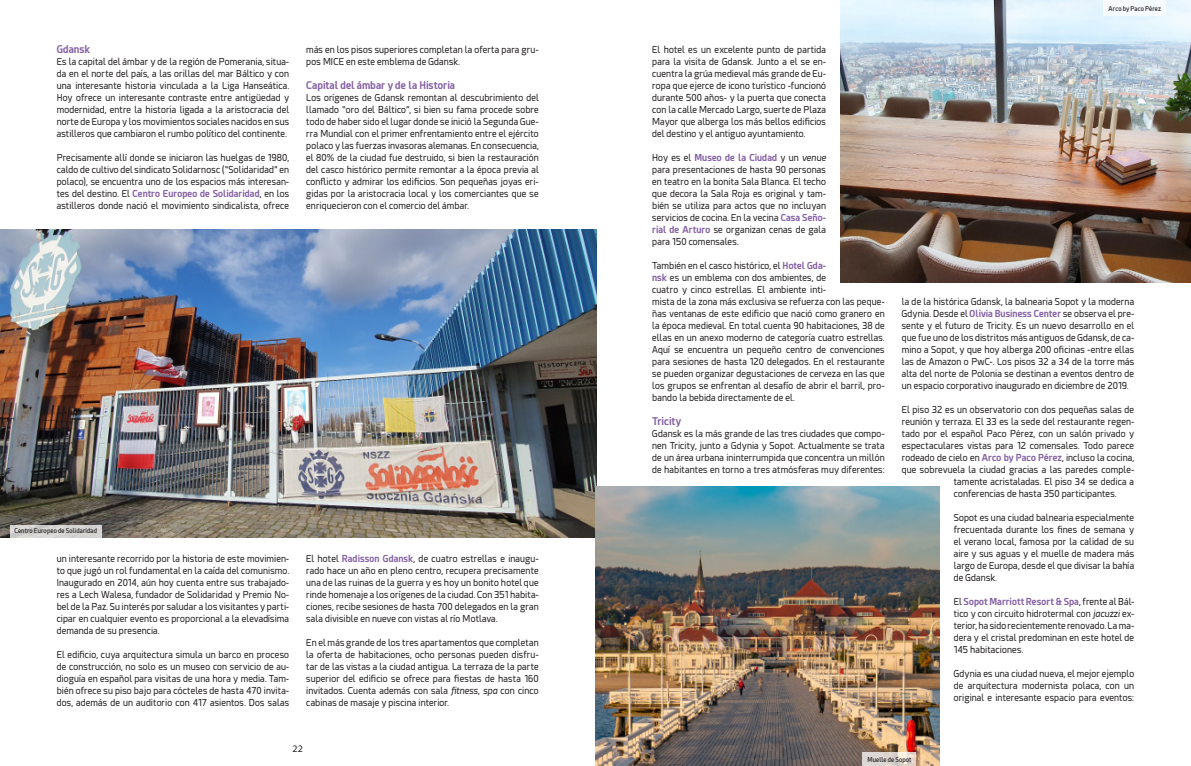
<style>
.page{position:relative;width:1191px;height:766px;background:#fff}
.page>*{position:absolute;margin:0;border:0;box-sizing:border-box;transform-origin:0 0}
.DESTINO_LADILLOS_COL{font:700 10.5px "Esphimere";color:#8460a3;scale:.95 1}
.t1{font:10px "Myriad Pro";color:#231f20}
.DESTINO_TEXTO_CORRID{font:9.5px/12px "Esphimere";letter-spacing:.01em;color:#231f20;text-align:justify;scale:.95 1}
.DESTINO_Pies_Foto{font:600 6.5px "Esphimere";letter-spacing:.02em;color:#231f20;scale:.92 1}
.s1{font-weight:700;color:#8460a3}
.s2{font-style:italic}
</style>
<div class="page">
<div style="left:27px;top:517px;width:57px;height:21px;background:#d8d7d7"></div>
<img style="left:0;top:230px;width:596px;height:307px">
<svg style="left:10px;top:524px;width:92px;height:13px"></svg>
<img style="left:840px;top:0;width:351px;height:282px">
<img style="left:595px;top:486px;width:344px;height:279px">
<div style="left:1103px;top:0;width:62px;height:15px;background:#f7fbfe"></div>
<svg style="left:862px;top:752px;width:54px;height:13px"></svg>
<p class="DESTINO_LADILLOS_COL" style="left:57px;top:42px;width:37px">Gdansk</p>
<p class="DESTINO_TEXTO_CORRID" style="left:57px;top:55px;width:246px">Es la capital del ámbar y de la región de Pomerania, situa&shy;da en el norte del país, a las orillas del mar Báltico y con una interesante historia vinculada a la Liga Hanseática.<br>Hoy ofrece un interesante contraste entre antigüedad y modernidad, entre la historia ligada a la aristocracia del norte de Europa y los movimientos sociales nacidos en sus astilleros que cambiaron el rumbo político del continente.</p>
<p class="DESTINO_TEXTO_CORRID" style="left:57px;top:151px;width:246px">Precisamente allí donde se iniciaron las huelgas de 1980, caldo de cultivo del sindicato Solidarnosc (“Solidaridad” en polaco), se encuentra uno de los espacios más interesan&shy;tes del destino. El <span class="s1">Centro Europeo de Solidaridad</span>, en los astilleros donde nació el movimiento sindicalista, ofrece</p>
<p class="DESTINO_TEXTO_CORRID" style="left:306px;top:43px;width:246px">más en los pisos superiores completan la oferta para gru&shy;pos MICE en este emblema de Gdansk.</p>
<p class="DESTINO_LADILLOS_COL" style="left:306px;top:78px;width:158px">Capital del ámbar y de la Historia</p>
<p class="DESTINO_TEXTO_CORRID" style="left:306px;top:91px;width:246px">Los orígenes de Gdansk remontan al descubrimiento del llamado “oro del Báltico”, si bien su fama procede sobre todo de haber sido el lugar donde se inició la Segunda Gue&shy;rra Mundial con el primer enfrentamiento entre el ejército polaco y las fuerzas invasoras alemanas. En consecuencia, el 80% de la ciudad fue destruido, si bien la restauración del casco histórico permite remontar a la época previa al conflicto y admirar los edificios. Son pequeñas joyas eri&shy;gidas por la aristocracia local y los comerciantes que se enriquecieron con el comercio del ámbar.</p>
<p class="DESTINO_Pies_Foto" style="left:14px;top:526px;width:91px">Centro Europeo de Solidaridad</p>
<p class="DESTINO_TEXTO_CORRID" style="left:57px;top:552px;width:246px">un interesante recorrido por la historia de este movimien&shy;to que jugó un rol fundamental en la caída del comunismo.<br>Inaugurado en 2014, aún hoy cuenta entre sus trabajado&shy;res a Lech Walesa, fundador de Solidaridad y Premio No&shy;bel de la Paz. Su interés por saludar a los visitantes y parti&shy;cipar en cualquier evento es proporcional a la elevadísima demanda de su presencia.</p>
<p class="DESTINO_TEXTO_CORRID" style="left:57px;top:648px;width:246px">El edificio, cuya arquitectura simula un barco en proceso de construcción, no solo es un museo con servicio de au&shy;dioguía en español para visitas de una hora y media. Tam&shy;bién ofrece su piso bajo para cócteles de hasta 470 invita&shy;dos, además de un auditorio con 417 asientos. Dos salas</p>
<p class="DESTINO_TEXTO_CORRID" style="left:306px;top:552px;width:246px">El hotel <span class="s1">Radisson Gdansk</span>, de cuatro estrellas e inaugu&shy;rado hace un año en pleno centro, recupera precisamente una de las ruinas de la guerra y es hoy un bonito hotel que rinde homenaje a los orígenes de la ciudad. Con 351 habita&shy;ciones, recibe sesiones de hasta 700 delegados en la gran sala divisible en nueve con vistas al río Motlava.</p>
<p class="DESTINO_TEXTO_CORRID" style="left:306px;top:636px;width:246px">En el más grande de los tres apartamentos que completan la oferta de habitaciones, ocho personas pueden disfru&shy;tar de las vistas a la ciudad antigua. La terraza de la parte superior del edificio se ofrece para fiestas de hasta 160 invitados. Cuenta además con sala <span class="s2">fitness</span>, <span class="s2">spa</span> con cinco cabinas de masaje y piscina interior.</p>
<p class="t1" style="left:293px;top:742px;width:12px">22</p>
<p class="DESTINO_TEXTO_CORRID" style="left:652px;top:43px;width:185px">El hotel es un excelente punto de partida para la visita de Gdansk. Junto a el se en&shy;cuentra la grúa medieval más grande de Eu&shy;ropa que ejerce de icono turístico -funcionó durante 500 años- y la puerta que conecta con la calle Mercado Largo, suerte de Plaza Mayor que alberga los más bellos edificios del destino y el antiguo ayuntamiento.</p>
<p class="DESTINO_TEXTO_CORRID" style="left:652px;top:151px;width:185px">Hoy es el <span class="s1">Museo de la Ciudad</span> y un <span class="s2">venue </span>para presentaciones de hasta 90 personas en teatro en la bonita Sala Blanca. El techo que decora la Sala Roja es original y tam&shy;bién se utiliza para actos que no incluyan servicios de cocina. En la vecina <span class="s1">Casa Seño&shy;rial de Arturo</span> se organizan cenas de gala para 150 comensales.</p>
<p class="DESTINO_TEXTO_CORRID" style="left:652px;top:259px;width:246px;text-align:left">También en el casco histórico, el <span class="s1">Hotel Gda-<br>nsk</span> es un emblema con dos ambientes, de<br>cuatro y cinco estrellas. El ambiente inti-<br>mista de la zona más exclusiva se refuerza con las peque&shy;ñas ventanas de este edificio que nació como granero en la época medieval. En total cuenta 90 habitaciones, 38 de ellas en un anexo moderno de categoría cuatro estrellas.<br>Aquí se encuentra un pequeño centro de convenciones para sesiones de hasta 120 delegados. En el restaurante se pueden organizar degustaciones de cerveza en las que los grupos se enfrentan al desafío de abrir el barril, pro&shy;bando la bebida directamente de el.</p>
<p class="DESTINO_LADILLOS_COL" style="left:652px;top:414px;width:32px">Tricity</p>
<p class="DESTINO_TEXTO_CORRID" style="left:652px;top:427px;width:246px">Gdansk es la más grande de las tres ciudades que compo&shy;nen Tricity, junto a Gdynia y Sopot. Actualmente se trata de un área urbana ininterrumpida que concentra un millón de habitantes en torno a tres atmósferas muy diferentes:</p>
<p class="DESTINO_Pies_Foto" style="left:1108px;top:5px;width:58px">Arco by Paco Pérez</p>
<p class="DESTINO_TEXTO_CORRID" style="left:901px;top:295px;width:246px">la de la histórica Gdansk, la balnearia Sopot y la moderna Gdynia. Desde el <span class="s1">Olivia Business Center</span> se observa el pre&shy;sente y el futuro de Tricity. Es un nuevo desarrollo en el que fue uno de los distritos más antiguos de Gdansk, de ca&shy;mino a Sopot, y que hoy alberga 200 oficinas -entre ellas las de Amazon o PwC-. Los pisos 32 a 34 de la torre más alta del norte de Polonia se destinan a eventos dentro de un espacio corporativo inaugurado en diciembre de 2019.</p>
<p class="DESTINO_TEXTO_CORRID" style="left:901px;top:403px;width:246px">El piso 32 es un observatorio con dos pequeñas salas de</p>
<p class="DESTINO_TEXTO_CORRID" style="left:901px;top:415px;width:246px">reunión y terraza. El 33 es la sede del restaurante regen-</p>
<p class="DESTINO_TEXTO_CORRID" style="left:901px;top:427px;width:246px">tado por el español Paco Pérez, con un salón privado y</p>
<p class="DESTINO_TEXTO_CORRID" style="left:901px;top:439px;width:246px">espectaculares vistas para 12 comensales. Todo parece</p>
<p class="DESTINO_TEXTO_CORRID" style="left:901px;top:451px;width:246px">rodeado de cielo en <span class="s1">Arco by Paco Pérez</span>, incluso la cocina,</p>
<p class="DESTINO_TEXTO_CORRID" style="left:901px;top:463px;width:246px">que sobrevuela la ciudad gracias a las paredes comple-</p>
<p class="DESTINO_TEXTO_CORRID" style="left:953px;top:475px;width:191px">tamente acristaladas. El piso 34 se dedica a</p>
<p class="DESTINO_TEXTO_CORRID" style="left:953px;top:487px;width:173px">conferencias de hasta 350 participantes.</p>
<p class="DESTINO_TEXTO_CORRID" style="left:953px;top:511px;width:191px">Sopot es una ciudad balnearia especialmente frecuentada durante los fines de semana y el verano local, famosa por la calidad de su aire y sus aguas y el muelle de madera más largo de Europa, desde el que divisar la bahía de Gdansk.</p>
<p class="DESTINO_TEXTO_CORRID" style="left:953px;top:595px;width:191px">El <span class="s1">Sopot Marriott Resort &amp; Spa</span>, frente al Bál&shy;tico y con circuito hidrotermal con <span class="s2">jacuzzi</span> ex&shy;terior, ha sido recientemente renovado. Lama&shy;dera y el cristal predominan en este hotel de 145 habitaciones.</p>
<p class="DESTINO_TEXTO_CORRID" style="left:953px;top:667px;width:191px">Gdynia es una ciudad nueva, el mejor ejemplo de arquitectura modernista polaca, con un original e interesante espacio para eventos:</p>
<p class="DESTINO_Pies_Foto" style="left:867px;top:755px;width:50px">Muelle de Sopot</p>
</div>
